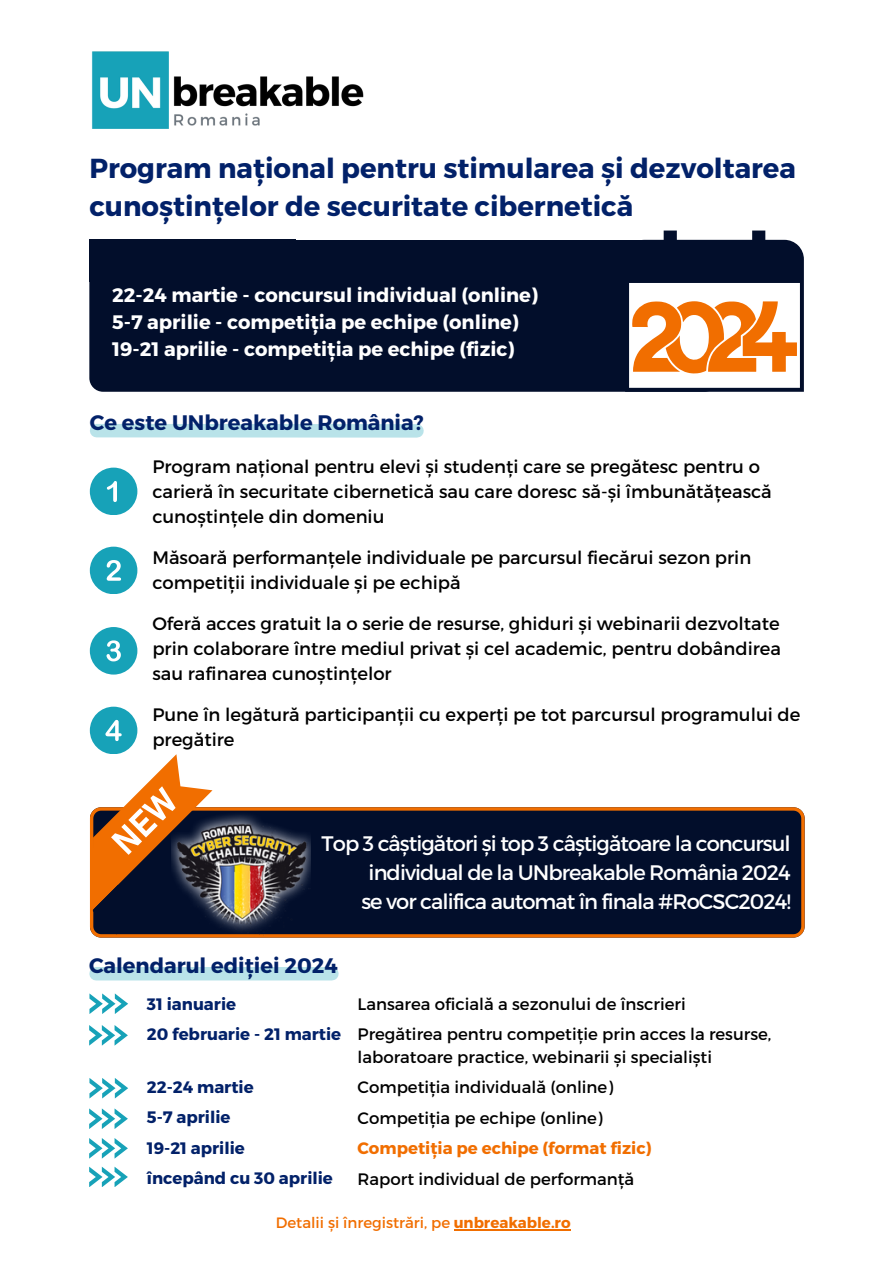
<style>
.page{position:relative;width:893px;height:1264px;background:#fff}
.page>*{position:absolute;margin:0;border:0;box-sizing:border-box;transform-origin:0 0}
.t1{font:700 27.45px/38.2px "Montserrat";color:#022169}
.t2{font:21px/29.2px "Montserrat";letter-spacing:-.045em;color:#fff;text-align:right}
.t3{font:700 21px "Montserrat";color:#022169}
.t4{font:700 19.5px/27px "Montserrat";color:#fff}
.t5{font:18px/25px "Montserrat";color:#000}
.t6{font:16.5px/23px "Montserrat";color:#000}
.t7{font:700 16.5px "Montserrat";color:#022169}
.t8{font:700 16.5px "Montserrat";color:#f16e00}
.t9{font:15px "Montserrat";color:#f16e00}
.s1{font-weight:700}
</style>
<div class="page">
<img style="left:91px;top:51px;width:273px;height:78px">
<div style="left:90px;top:467px;width:47px;height:48px;background:#17a2b8;border-radius:50%"></div>
<svg style="left:107px;top:481px;width:10px;height:21px"></svg>
<div style="left:90px;top:546px;width:47px;height:48px;background:#17a2b8;border-radius:50%"></div>
<svg style="left:107px;top:560px;width:14px;height:20px"></svg>
<div style="left:90px;top:627px;width:47px;height:47px;background:#17a2b8;border-radius:50%"></div>
<svg style="left:106px;top:640px;width:15px;height:21px"></svg>
<div style="left:90px;top:706px;width:47px;height:48px;background:#17a2b8;border-radius:50%"></div>
<svg style="left:105px;top:720px;width:17px;height:21px"></svg>
<div style="left:89px;top:240px;width:629px;height:152px;background:#020e2b;border-radius:14px"></div>
<div style="left:89px;top:240px;width:207px;height:42px;background:#020e2b"></div>
<div style="left:97px;top:424px;width:320px;height:13px;background:#b9e3e9"></div>
<div style="left:96px;top:967px;width:236px;height:13px;background:#b9e3e9"></div>
<div style="left:90px;top:807px;width:714px;height:130px;background:#020e2b"></div>
<svg style="left:93px;top:754px;width:119px;height:180px"></svg>
<img style="left:171px;top:809px;width:140px;height:129px">
<svg style="left:89px;top:993px;width:39px;height:20px"></svg>
<svg style="left:89px;top:1025px;width:39px;height:20px"></svg>
<svg style="left:89px;top:1078px;width:39px;height:20px"></svg>
<svg style="left:89px;top:1108px;width:39px;height:20px"></svg>
<svg style="left:89px;top:1138px;width:39px;height:20px"></svg>
<svg style="left:629px;top:230px;width:174px;height:161px"></svg>
<hr style="left:453px;top:1229px;width:117px;height:1px;background:#f16e00">
<svg style="left:89px;top:1166px;width:39px;height:20px"></svg>
<p class="t1" style="left:89px;top:147px;width:708px">Program național pentru stimularea și dezvoltarea cunoștințelor de securitate cibernetică</p>
<p class="t4" style="left:112px;top:281px;width:427px">22-24 martie - concursul individual (online)<br>5-7 aprilie - competiția pe echipe (online)<br>19-21 aprilie - competiția pe echipe (fizic)</p>
<p class="t3" style="left:90px;top:409px;width:335px">Ce este UNbreakable România?</p>
<p class="t5" style="left:152px;top:453px;width:621px">Program național pentru elevi și studenți care se pregătesc pentru o carieră în securitate cibernetică sau care doresc să-și îmbunătățească cunoștințele din domeniu</p>
<p class="t5" style="left:152px;top:544px;width:600px">Măsoară performanțele individuale pe parcursul fiecărui sezon prin competiții individuale și pe echipă</p>
<h2 class="t5" style="left:152px;top:610px;width:630px;text-align:justify">Oferă acces gratuit la o serie de resurse, ghiduri și webinarii dezvoltate prin colaborare între mediul privat și cel academic, pentru dobândirea sau rafinarea cunoștințelor</h2>
<h2 class="t5" style="left:152px;top:701px;width:649px">Pune în legătură participanții cu experți pe tot parcursul programului de pregătire</h2>
<p class="t2" style="left:321px;top:827px;width:470px">Top 3 câștigători și top 3 câștigătoare la concursul individual de la UNbreakable România 2024<br>se vor califica automat în finala #RoCSC2024!</p>
<p class="t3" style="left:89px;top:952px;width:250px">Calendarul ediției 2024</p>
<h3 class="t7" style="left:147px;top:993px;width:91px">31 ianuarie</h3>
<p class="t7" style="left:147px;top:1023px;width:196px">20 februarie - 21 martie</p>
<h2 class="t7" style="left:147px;top:1076px;width:108px">22-24 martie</h2>
<p class="t7" style="left:147px;top:1106px;width:85px">5-7 aprilie</p>
<p class="t7" style="left:147px;top:1136px;width:99px">19-21 aprilie</p>
<p class="t7" style="left:147px;top:1167px;width:187px">începând cu 30 aprilie</p>
<p class="t9" style="left:276px;top:1212px;width:296px">Detalii și înregistrări, pe <span class="s1">unbreakable.ro</span></p>
<p class="t6" style="left:357px;top:991px;width:330px">Lansarea oficială a sezonului de înscrieri</p>
<h5 class="t6" style="left:357px;top:1021px;width:415px">Pregătirea pentru competiție prin acces la resurse, laboratoare practice, webinarii și specialiști</h5>
<h5 class="t6" style="left:357px;top:1075px;width:257px">Competiția individuală (online)</h5>
<h5 class="t6" style="left:357px;top:1105px;width:247px">Competiția pe echipe (online)</h5>
<h5 class="t8" style="left:357px;top:1137px;width:295px">Competiția pe echipe (format fizic)</h5>
<p class="t6" style="left:357px;top:1166px;width:278px">Raport individual de performanță</p>
</div>
